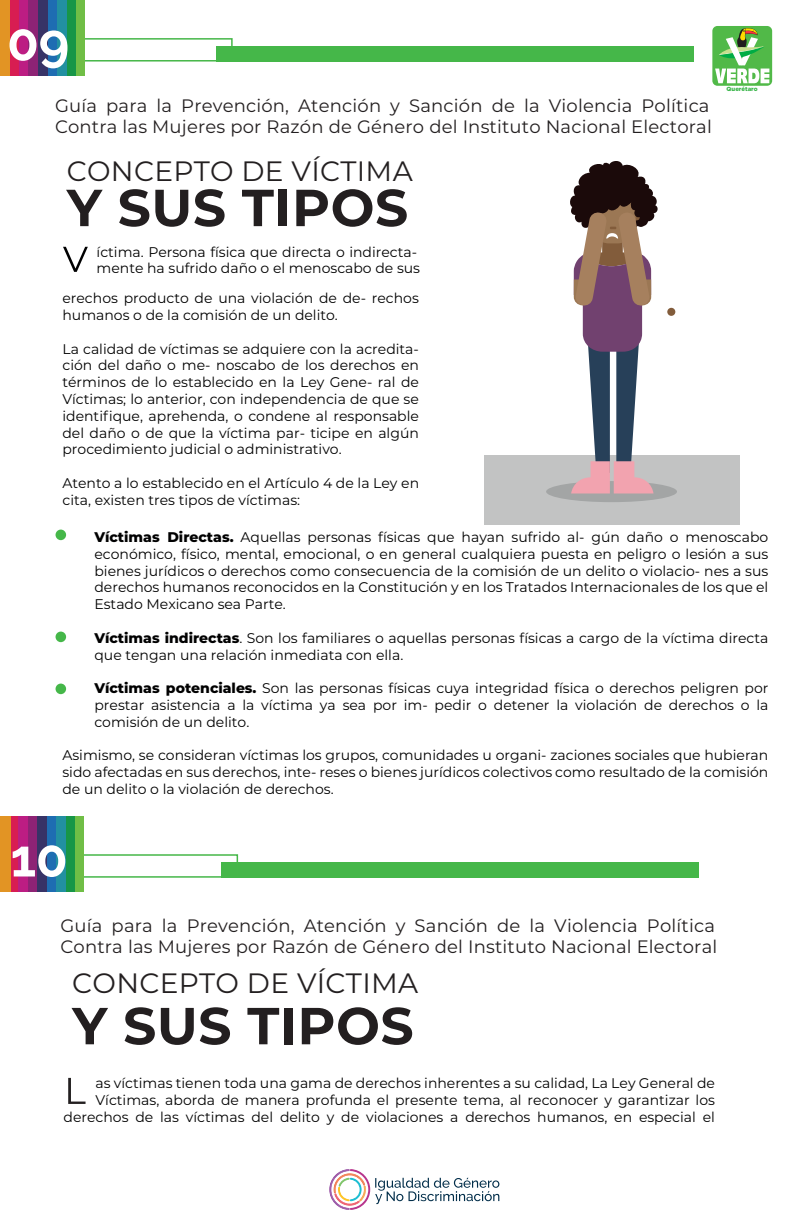
<style>
.page{position:relative;width:792px;height:1224px;background:#fff}
.page>*{position:absolute;margin:0;border:0;box-sizing:border-box;transform-origin:0 0}
.t1{font:700 52.2px "Raleway";color:#fff}
.t2{font:700 52px "Montserrat";letter-spacing:.01em;color:#231f20}
.t3{font:28px "Montserrat";letter-spacing:.01em;color:#231f20}
.t4{font:18px/21.6px "Montserrat";letter-spacing:.01em;color:#231f20}
.t5{font:14px/16.8px "Montserrat";color:#000001}
.t6{font:900 6px "Gotham";color:#3ab54a}
.s1{font-weight:800}
</style>
<div class="page">
<svg style="left:63px;top:247px;width:25px;height:25px"></svg>
<div style="left:712px;top:26px;width:60px;height:60px;background:linear-gradient(to right,#51b948,#51b948);border-radius:5px"></div>
<svg style="left:715px;top:28px;width:54px;height:55px"></svg>
<div style="left:216px;top:46px;width:477px;height:16px;background:#45b749"></div>
<div style="left:25px;top:38px;width:208px;height:24px;border:2px solid #46b749"></div>
<div style="left:10px;top:0;width:9px;height:76px;background:#d81d52"></div>
<div style="left:0;top:0;width:9px;height:76px;background:#e29424"></div>
<div style="left:19px;top:0;width:9px;height:76px;background:#bc1d83"></div>
<div style="left:75px;top:0;width:10px;height:76px;background:#70be46"></div>
<div style="left:66px;top:0;width:9px;height:76px;background:#179647"></div>
<div style="left:48px;top:0;width:9px;height:76px;background:#1e6db2"></div>
<div style="left:57px;top:0;width:9px;height:76px;background:#2290a1"></div>
<div style="left:28px;top:0;width:10px;height:76px;background:#8d2375"></div>
<div style="left:38px;top:0;width:10px;height:76px;background:#373367"></div>
<svg style="left:68px;top:1078px;width:18px;height:26px"></svg>
<div style="left:222px;top:862px;width:477px;height:16px;background:#45b749"></div>
<div style="left:31px;top:854px;width:207px;height:24px;border:2px solid #46b749"></div>
<div style="left:9px;top:816px;width:10px;height:76px;background:#d81d52"></div>
<div style="left:0;top:816px;width:11px;height:76px;background:#e29424"></div>
<div style="left:19px;top:816px;width:9px;height:76px;background:#bc1d83"></div>
<div style="left:75px;top:816px;width:9px;height:76px;background:#70be46"></div>
<div style="left:66px;top:816px;width:9px;height:76px;background:#179647"></div>
<div style="left:47px;top:816px;width:9px;height:76px;background:#1e6db2"></div>
<div style="left:56px;top:816px;width:10px;height:76px;background:#2290a1"></div>
<div style="left:28px;top:816px;width:10px;height:76px;background:#8d2375"></div>
<div style="left:38px;top:816px;width:9px;height:76px;background:#373367"></div>
<svg style="left:329px;top:1169px;width:170px;height:41px"></svg>
<div style="left:56px;top:530px;width:10px;height:10px;background:#45b749;border-radius:50%"></div>
<div style="left:56px;top:632px;width:10px;height:10px;background:#45b749;border-radius:50%"></div>
<div style="left:56px;top:684px;width:10px;height:10px;background:#45b749;border-radius:50%"></div>
<div style="left:484px;top:455px;width:255px;height:70px;background:#c2c3c3"></div>
<div style="left:667px;top:308px;width:8px;height:8px;background:#825c3b;border-radius:50%"></div>
<svg style="left:546px;top:481px;width:131px;height:21px"></svg>
<svg style="left:568px;top:161px;width:91px;height:332px"></svg>
<div style="left:590px;top:176px;width:47px;height:18px;background:#1b0a0a"></div>
<h1 class="t1" style="left:7px;top:12px;width:64px">09</h1>
<p class="t4" style="left:55px;top:94px;width:658px">Guía para la Prevención, Atención y Sanción de la Violencia Política<br>Contra las Mujeres por Razón de Género del Instituto Nacional Electoral</p>
<h3 class="t3" style="left:67px;top:152px;width:347px">CONCEPTO DE VÍCTIMA</h3>
<h2 class="t2" style="left:67px;top:170px;width:343px">Y SUS TIPOS</h2>
<p class="t5" style="left:97px;top:243px;width:325px">íctima. Persona física que directa o indirecta&shy;mente ha sufrido daño o el menoscabo de sus</p>
<p class="t5" style="left:62px;top:289px;width:358px">erechos producto de una violación de de- rechos humanos o de la comisión de un delito.</p>
<p class="t5" style="left:62px;top:340px;width:358px;text-align:justify">La calidad de víctimas se adquiere con la acredita&shy;ción del daño o me- noscabo de los derechos en términos de lo establecido en la Ley Gene- ral de Víctimas; lo anterior, con independencia de que se identifique, aprehenda, o condene al responsable del daño o de que la víctima par- ticipe en algún procedimiento judicial o administrativo.</p>
<p class="t5" style="left:62px;top:474px;width:358px">Atento a lo establecido en el Artículo 4 de la Ley en cita, existen tres tipos de víctimas:</p>
<p class="t6" style="left:727px;top:85px;width:33px">Querétaro</p>
<p class="t5" style="left:94px;top:528px;width:675px;text-align:justify"><span class="s1">Víctimas Directas.</span> Aquellas personas físicas que hayan sufrido al- gún daño o menoscabo económico, físico, mental, emocional, o en general cualquiera puesta en peligro o lesión a sus bienes jurídicos o derechos como consecuencia de la comisión de un delito o violacio- nes a sus derechos humanos reconocidos en la Constitución y en los Tratados Internacionales de los que el Estado Mexicano sea Parte.</p>
<p class="t5" style="left:94px;top:629px;width:675px"><span class="s1">Víctimas indirectas</span>. Son los familiares o aquellas personas físicas a cargo de la víctima directa que tengan una relación inmediata con ella.</p>
<p class="t5" style="left:94px;top:679px;width:676px;text-align:justify"><span class="s1">Víctimas potenciales.</span> Son las personas físicas cuya integridad física o derechos peligren por prestar asistencia a la víctima ya sea por im- pedir o detener la violación de derechos o la comisión de un delito.</p>
<p class="t5" style="left:62px;top:746px;width:707px;text-align:justify">Asimismo, se consideran víctimas los grupos, comunidades u organi- zaciones sociales que hubieran sido afectadas en sus derechos, inte- reses o bienes jurídicos colectivos como resultado de la comisión de un delito o la violación de derechos.</p>
<h1 class="t1" style="left:10px;top:828px;width:59px">10</h1>
<p class="t4" style="left:60px;top:914px;width:658px">Guía para la Prevención, Atención y Sanción de la Violencia Política<br>Contra las Mujeres por Razón de Género del Instituto Nacional Electoral</p>
<h3 class="t3" style="left:72px;top:964px;width:347px">CONCEPTO DE VÍCTIMA</h3>
<h2 class="t2" style="left:72px;top:988px;width:343px">Y SUS TIPOS</h2>
<p class="t5" style="left:64px;top:1074px;width:653px;text-align:right">as víctimas tienen toda una gama de derechos inherentes a su calidad, La Ley General de<br>Víctimas, aborda de manera profunda el presente tema, al reconocer y garantizar los derechos de las víctimas del delito y de violaciones a derechos humanos, en especial el</p>
</div>
